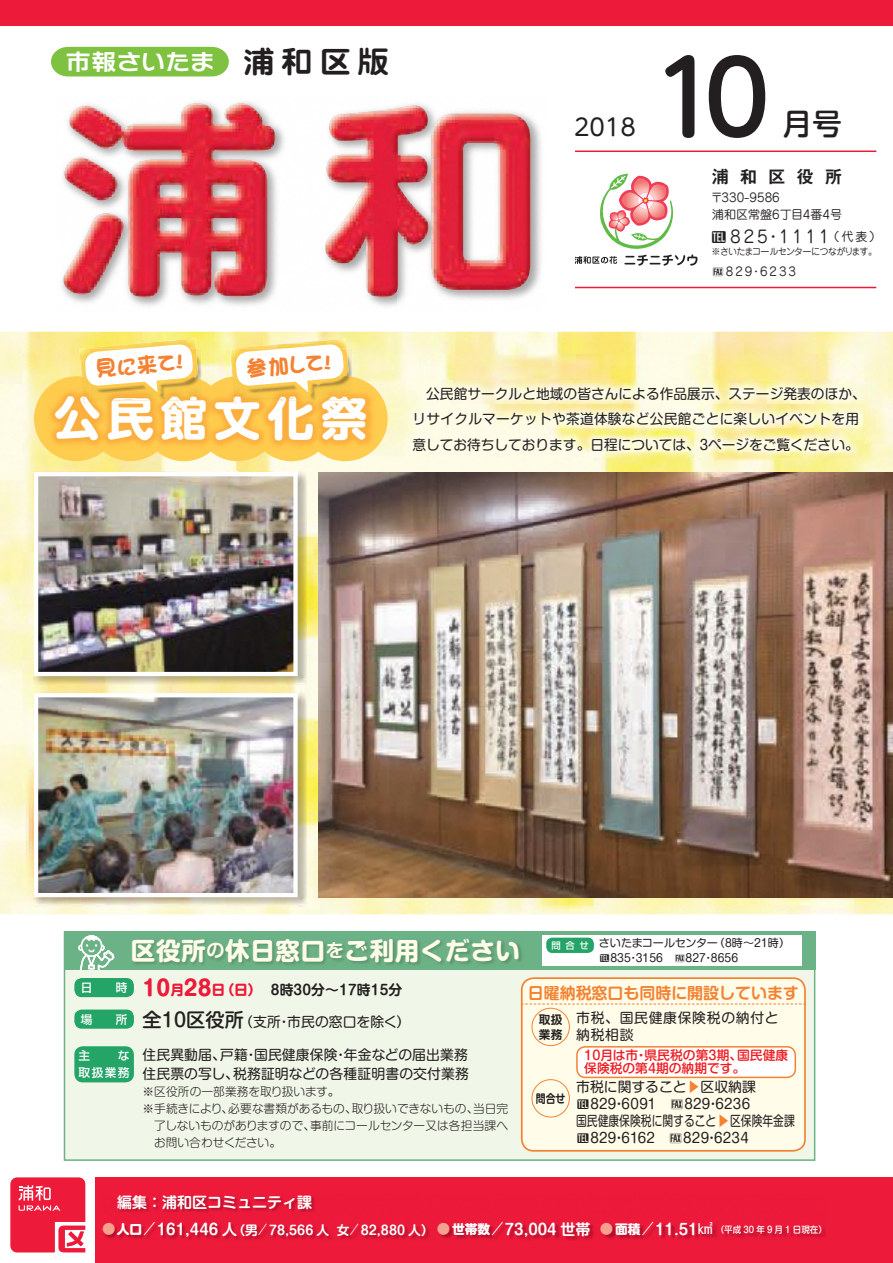
<style>
.page{position:relative;width:893px;height:1263px;background:#fff}
.page>*{position:absolute;margin:0;border:0;box-sizing:border-box;transform-origin:0 0}
.t1{font:100.5px "UD Shin M Go Pro Medium 90 pv RKSJ H";color:#231f20}
.t2{font:46.5px "Shin M Go Pro Bold 90 pv RKSJ H";letter-spacing:.15em;color:#fff}
.t3{font:29.7px "UD Shin M Go Pro Medium 90 pv RKSJ H";color:#231f20}
.t4{font:24.45px "Shin M Go Pro Bold 90 pv RKSJ H";letter-spacing:.03em;color:#fffde9}
.t5{font:23.4px "UD Shin M Go Pro Regular 90 pv RKSJ H";color:#231f20}
.t6{font:21.75px "Typelabo N Std De Bold 90 pv RKSJ H";color:#fff;scale:1.11 1}
.t7{font:21.3px "DF Brush RD Std W12 90 pv RKSJ H";color:#f48232}
.t8{font:16.95px "Jun 201 Pro Regular 90 pv RKSJ H";letter-spacing:.16em;color:#231f20}
.t9{font:16.8px "Gothic MB101 Pro De Bold 90 pv RKSJ H";letter-spacing:.685em;color:#231f20}
.t10{font:15.9px "Shin M Go Pro De Bold 90 pv RKSJ H";color:#f48232}
.t11{font:15px "Shin M Go Pro De Bold 90 pv RKSJ H";color:#fff}
.t12{font:13.8px/25.5px "Shin M Go Pro Regular 90 pv RKSJ H";letter-spacing:.01em;color:#231f20}
.t13{font:13.8px "Shin M Go Pro De Bold 90 pv RKSJ H";letter-spacing:.01em;color:#231f20}
.t14{font:13.8px/17px "Shin M Go Pro Regular 90 pv RKSJ H";letter-spacing:.05em;color:#231f20}
.t15{font:12.75px/12.8px "Shin M Go Pro Medium 90 pv RKSJ H";color:#ee1d23}
.t16{font:12px/16.5px "Jun 201 Pro Regular 90 pv RKSJ H";color:#231f20}
.t17{font:11.7px "Shin M Go Pro Light 90 pv RKSJ H";letter-spacing:-.005em;color:#231f20}
.t18{font:11.7px/17px "Shin Go Pro Medium 90 pv RKSJ H";color:#fff;text-align:right}
.t19{font:11.7px/14.9px "Shin M Go Pro De Bold 90 pv RKSJ H";color:#231f20}
.t20{font:11.7px "Shin M Go Pro De Bold 90 pv RKSJ H";color:#231f20;scale:.85 1}
.t21{font:11.1px "Shin M Go Pro Regular 90 pv RKSJ H";letter-spacing:.01em;color:#231f20}
.t22{font:9.3px "Jun 201 Pro Regular 90 pv RKSJ H";letter-spacing:-.075em;color:#231f20;scale:.96 1}
.t23{font:9.3px "Shin Go Pro Medium 90 pv RKSJ H";color:#fff}
.s1{font-family:"Shin Go Pro De Bold 90 pv RKSJ H"}
.s2{font-family:"Jun 501 Pro Bold 90 pv RKSJ H";font-size:30.15px}
.s3{font-family:"Jun 501 Pro Bold 90 pv RKSJ H";font-size:30.15px;color:#231f20}
.s4{font-size:12px}
.s5{font-family:"Shin M Go Pro De Bold 90 pv RKSJ H";font-size:18px}
.s6{font-family:"Shin M Go Pro Bold 90 pv RKSJ H";font-size:21.3px;color:#ed1a3a}
.s7{font-family:"Shin M Go Pro Bold 90 pv RKSJ H";color:#ed1a3a}
.s8{font-family:"Shin M Go Pro Medium 90 pv RKSJ H";font-size:19.2px}
.s9{color:#f48232}
.s10{font-size:13.5px;color:#f6a090}
.s11{font-family:"Shin M Go Pro Heavy 90 pv RKSJ H";font-size:12.75px}
.s12{font-family:"DF Maru Gothic Std W5 90 pv RKSJ H"}
.s13{font-size:12.75px}
.s14{font-family:"DF Maru Gothic Std W5 90 pv RKSJ H";font-size:12.75px}
.s15{font-family:"Shin M Go Pro Medium 90 pv RKSJ H";font-size:9px}
</style>
<div class="page">
<div style="left:0;top:0;width:893px;height:26px;background:#ed1a3a"></div>
<hr style="left:575px;top:151px;width:301px;height:1px;background:#ed1a3a">
<hr style="left:575px;top:287px;width:301px;height:1px;background:#ed1a3a">
<img style="left:62px;top:102px;width:479px;height:205px">
<img style="left:63px;top:103px;width:467px;height:194px">
<svg style="left:575px;top:174px;width:122px;height:92px"></svg>
<div style="left:51px;top:47px;width:178px;height:29px;background:#7fc241"></div>
<div style="left:64px;top:970px;width:751px;height:191px;background:#f1f7e8"></div>
<div style="left:64px;top:931px;width:751px;height:39px;background:#6bb286"></div>
<div style="left:522px;top:978px;width:283px;height:173px;background:#fffde9;border-radius:12px"></div>
<div style="left:521px;top:977px;width:285px;height:175px;border:2px solid #f48232;border-radius:12px"></div>
<img style="left:133px;top:940px;width:389px;height:25px">
<div style="left:74px;top:1046px;width:60px;height:36px;background:#25a467;border-radius:9px"></div>
<div style="left:74px;top:978px;width:60px;height:19px;background:#25a467;border-radius:8px"></div>
<div style="left:74px;top:1010px;width:60px;height:19px;background:#25a467;border-radius:8px"></div>
<div style="left:542px;top:935px;width:259px;height:31px;background:#fff"></div>
<div style="left:546px;top:938px;width:48px;height:15px;background:#25a467;border-radius:6px"></div>
<svg style="left:521px;top:1004px;width:285px;height:1px"></svg>
<div style="left:531px;top:1008px;width:39px;height:38px;border:1px solid #f48232;border-radius:50%"></div>
<div style="left:531px;top:1079px;width:39px;height:38px;border:1px solid #f48232;border-radius:50%"></div>
<svg style="left:78px;top:935px;width:37px;height:35px"></svg>
<div style="left:577px;top:1047px;width:218px;height:30px;background:#fff;border-radius:9px"></div>
<div style="left:576px;top:1046px;width:220px;height:32px;border:2px solid #f48232;border-radius:9px"></div>
<img style="left:0;top:332px;width:893px;height:52px">
<img style="left:0;top:384px;width:52px;height:530px">
<img style="left:160px;top:384px;width:52px;height:88px">
<img style="left:320px;top:384px;width:106px;height:530px">
<img style="left:854px;top:384px;width:39px;height:530px">
<img style="left:52px;top:451px;width:108px;height:21px">
<img style="left:212px;top:451px;width:108px;height:39px">
<img style="left:426px;top:457px;width:428px;height:457px">
<img style="left:267px;top:490px;width:53px;height:424px">
<img style="left:319px;top:472px;width:574px;height:425px">
<img style="left:34px;top:472px;width:272px;height:213px">
<img style="left:39px;top:477px;width:254px;height:194px">
<div style="left:34px;top:472px;width:264px;height:204px;border:4px solid #fff"></div>
<img style="left:34px;top:693px;width:272px;height:213px">
<img style="left:39px;top:698px;width:254px;height:194px">
<div style="left:34px;top:693px;width:264px;height:204px;border:4px solid #fff"></div>
<div style="left:34px;top:376px;width:85px;height:85px;background:#fecc4e;border-radius:50%"></div>
<svg style="left:88px;top:376px;width:85px;height:85px"></svg>
<svg style="left:141px;top:376px;width:85px;height:85px;background:#fbb742"></svg>
<div style="left:195px;top:376px;width:85px;height:85px;background:#fecc4e;border-radius:50%"></div>
<div style="left:249px;top:376px;width:85px;height:85px;background:#fecc4e;border-radius:50%"></div>
<div style="left:303px;top:376px;width:85px;height:85px;background:#fecc4e;border-radius:50%"></div>
<img style="left:46px;top:388px;width:48px;height:62px">
<img style="left:148px;top:441px;width:53px;height:7px">
<img style="left:309px;top:394px;width:66px;height:56px">
<img style="left:55px;top:396px;width:33px;height:45px">
<img style="left:88px;top:403px;width:53px;height:38px">
<img style="left:195px;top:396px;width:54px;height:45px">
<img style="left:303px;top:396px;width:63px;height:45px">
<img style="left:406px;top:380px;width:458px;height:77px">
<img style="left:79px;top:339px;width:117px;height:38px">
<svg style="left:82px;top:343px;width:119px;height:60px"></svg>
<img style="left:230px;top:339px;width:117px;height:38px">
<img style="left:234px;top:402px;width:19px;height:1px">
<svg style="left:232px;top:343px;width:120px;height:59px"></svg>
<div style="left:96px;top:1178px;width:797px;height:85px;background:#ed1a3a"></div>
<img style="left:103px;top:1196px;width:723px;height:44px">
<svg style="left:11px;top:1178px;width:74px;height:74px;background:#ef3955"></svg>
<h3 class="t6" style="left:66px;top:54px;width:293px"><span class="s1">市報</span>さいたま <span class="s2">浦</span><span class="s3">和区版</span></h3>
<h3 class="t7" style="left:95px;top:361px;width:89px;rotate:-5deg">見に来て!</h3>
<h3 class="t7" style="left:245px;top:361px;width:86px;rotate:-5deg">参加して!</h3>
<h3 class="t5" style="left:574px;top:118px;width:63px">2018</h3>
<h1 class="t1" style="left:653px;top:61px;width:119px">10</h1>
<h3 class="t3" style="left:782px;top:113px;width:61px">月号</h3>
<p class="t9" style="left:712px;top:170px;width:131px">浦和区役所</p>
<p class="t16" style="left:711px;top:191px;width:133px">〒330-9586<br>浦和区常盤6丁目4番4号</p>
<p class="t8" style="left:710px;top:230px;width:172px">✓825・1111<span class="s4">（代表）</span></p>
<p class="t22" style="left:711px;top:248px;width:174px">※さいたまコールセンターにつながります。</p>
<p class="t16" style="left:726px;top:265px;width:72px">829・6233</p>
<h2 class="t2" style="left:54px;top:401px;width:315px">公民館文化祭</h2>
<p class="t12" style="left:412px;top:383px;width:455px">　公民館サークルと地域の皆さんによる作品展示、ステージ発表のほか、リサイクルマーケットや茶道体験など公民館ごとに楽しいイベントを用意してお待ちしております。日程については、3ページをご覧ください。</p>
<h3 class="t4" style="left:131px;top:941px;width:391px">区役所<span class="s5">の</span>休日窓口<span class="s5">を</span>ご利用ください</h3>
<p class="t13" style="left:142px;top:985px;width:261px"><span class="s6">10</span><span class="s7">月</span><span class="s6">28</span><span class="s7">日（日）</span>　8時30分～17時15分</p>
<p class="t12" style="left:142px;top:1011px;width:269px"><span class="s8">全10区役所</span>（支所・市民の窓口を除く）</p>
<p class="t12" style="left:142px;top:1047px;width:328px;line-height:19.2px">住民異動届、戸籍・国民健康保険・年金などの届出業務住民票の写し、税務証明などの各種証明書の交付業務</p>
<p class="t17" style="left:142px;top:1088px;width:199px">※区役所の一部業務を取り扱います。</p>
<p class="t17" style="left:142px;top:1105px;width:367px">※手続きにより、必要な書類があるもの、取り扱いできないもの、当日完</p>
<p class="t17" style="left:154px;top:1122px;width:355px">了しないものがありますので、事前にコールセンター又は各担当課へ</p>
<p class="t17" style="left:154px;top:1139px;width:129px">お問い合わせください。</p>
<p class="t18" style="left:81px;top:981px;width:13px">日</p>
<p class="t18" style="left:116px;top:981px;width:13px">時</p>
<p class="t18" style="left:81px;top:1012px;width:13px">場</p>
<p class="t18" style="left:116px;top:1012px;width:13px">所</p>
<p class="t18" style="left:79px;top:1049px;width:13px">主</p>
<p class="t18" style="left:79px;top:1049px;width:53px">な<br>取扱業務</p>
<p class="t21" style="left:599px;top:939px;width:193px">さいたまコールセンター（8時～21時）</p>
<p class="t21" style="left:599px;top:953px;width:141px">✓835・3156　 827・8656</p>
<p class="t23" style="left:551px;top:942px;width:39px">問合せ</p>
<p class="t10" style="left:528px;top:987px;width:273px">日曜納税窓口も同時に開設しています</p>
<p class="t14" style="left:576px;top:1011px;width:204px">市税、国民健康保険税の納付と納税相談</p>
<p class="t12" style="left:576px;top:1076px;width:181px">市税に関すること<span class="s9">▶</span>区収納課</p>
<p class="t12" style="left:576px;top:1097px;width:220px;line-height:17px">✓829・6091　 829・6236<br>国民健康保険税に関すること<span class="s9">▶</span>区保険年金課</p>
<p class="t12" style="left:576px;top:1127px;width:174px">✓829・6162　 829・6234</p>
<p class="t19" style="left:539px;top:1014px;width:25px">取扱業務</p>
<p class="t15" style="left:584px;top:1051px;width:206px">10月は市・県民税の第３期、国民健康保険税の第４期の納期です。</p>
<p class="t20" style="left:536px;top:1094px;width:37px">問合せ</p>
<p class="t11" style="left:102px;top:1196px;width:211px">　編集：浦和区コミュニティ課</p>
<p class="t11" style="left:102px;top:1223px;width:726px"><span class="s10">●</span><span class="s11">人口</span><span class="s12">／</span>161,446 人<span class="s13">（男</span><span class="s14">／</span> <span class="s13">78,566 人女</span><span class="s14">／</span> <span class="s13">82,880 人）</span> <span class="s10">●</span><span class="s11">世帯数</span><span class="s12">／</span>73,004 世帯 <span class="s10">●</span><span class="s11">面積</span><span class="s12">／</span>11.51★ <span class="s15">（平成 30 年 9 月 1 日現在）</span></p>
</div>
